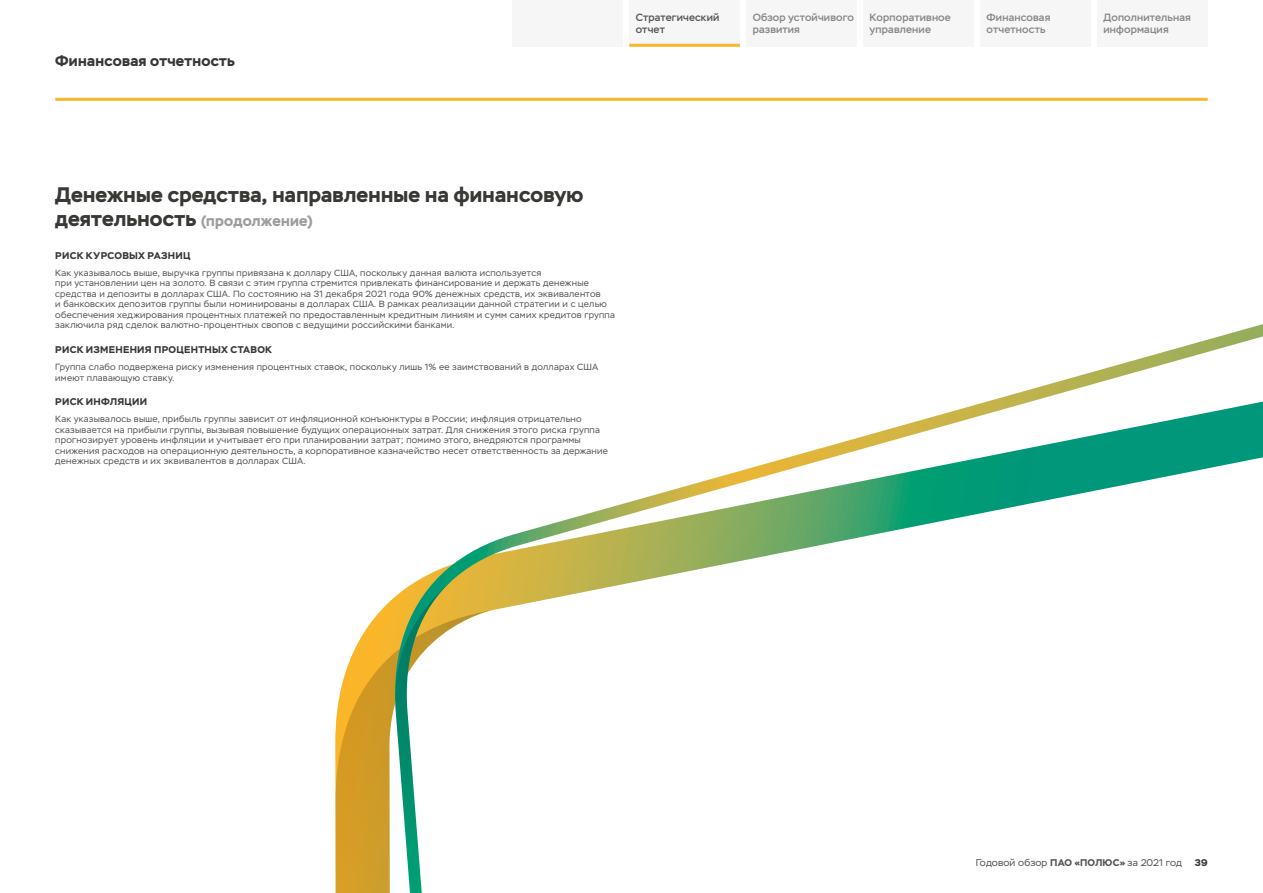
<style>
.page{position:relative;width:1263px;height:893px;background:#fff}
.page>*{position:absolute;margin:0;border:0;box-sizing:border-box;transform-origin:0 0}
.t1{font:700 21px "Stem";letter-spacing:.015em;color:#373935}
.t2{font:700 15px "Stem";letter-spacing:.02em;color:#9d9d9c}
.t3{font:700 15px "Stem";letter-spacing:.02em;color:#373935}
.t4{font:500 10.5px/12px "Stem";letter-spacing:.015em;color:#878787}
.t5{font:500 10.5px/12px "Stem";letter-spacing:.015em;color:#575756}
.t6{font:700 9.75px "Stem";letter-spacing:.03em;color:#373935}
.t7{font:9.75px "Stem";letter-spacing:.01em;color:#555551}
.t8{font:9px/10.5px "Stem";letter-spacing:.03em;color:#575756}
.s1{font-size:21px;color:#373935}
.s2{font-weight:700}
</style>
<div class="page">
<svg style="left:422px;top:324px;width:841px;height:286px"></svg>
<svg style="left:335px;top:578px;width:158px;height:315px"></svg>
<hr style="left:55px;top:98px;width:1153px;height:3px;background:#fab629">
<div style="left:1097px;top:0;width:111px;height:47px;background:#f6f6f6"></div>
<div style="left:980px;top:0;width:111px;height:47px;background:#f6f6f6"></div>
<div style="left:863px;top:0;width:111px;height:47px;background:#f6f6f6"></div>
<div style="left:746px;top:0;width:111px;height:47px;background:#f6f6f6"></div>
<div style="left:629px;top:0;width:111px;height:47px;background:#f6f6f6"></div>
<hr style="left:629px;top:44px;width:111px;height:3px;background:#fab629">
<div style="left:512px;top:0;width:111px;height:47px;background:#f6f6f6"></div>
<h2 class="t3" style="left:55px;top:51px;width:181px">Финансовая отчетность</h2>
<p class="t5" style="left:636px;top:12px;width:85px">Стратегический отчет</p>
<p class="t4" style="left:753px;top:12px;width:103px">Обзор устойчивого развития</p>
<p class="t4" style="left:870px;top:12px;width:83px">Корпоративное управление</p>
<p class="t4" style="left:986px;top:12px;width:65px">Финансовая отчетность</p>
<h1 class="t1" style="left:55px;top:181px;width:530px">Денежные средства, направленные на финансовую</h1>
<h2 class="t2" style="left:55px;top:211px;width:259px"><span class="s1">деятельность</span> (продолжение)</h2>
<p class="t6" style="left:55px;top:249px;width:137px">РИСК КУРСОВЫХ РАЗНИЦ</p>
<p class="t8" style="left:55px;top:268px;width:561px">Как указывалось выше, выручка группы привязана к доллару США, поскольку данная валюта используется<br>при установлении цен на золото. В связи с этим группа стремится привлекать финансирование и держать денежные средства и депозиты в долларах США. По состоянию на 31 декабря 2021 года 90% денежных средств, их эквивалентов<br>и банковских депозитов группы были номинированы в долларах США. В рамках реализации данной стратегии и с целью обеспечения хеджирования процентных платежей по предоставленным кредитным линиям и сумм самих кредитов группа заключила ряд сделок валютно-процентных свопов с ведущими российскими банками.</p>
<p class="t6" style="left:55px;top:343px;width:218px">РИСК ИЗМЕНЕНИЯ ПРОЦЕНТНЫХ СТАВОК</p>
<p class="t8" style="left:55px;top:362px;width:545px">Группа слабо подвержена риску изменения процентных ставок, поскольку лишь 1% ее заимствований в долларах США имеют плавающую ставку.</p>
<p class="t6" style="left:55px;top:396px;width:93px">РИСК ИНФЛЯЦИИ</p>
<p class="t8" style="left:55px;top:414px;width:554px">Как указывалось выше, прибыль группы зависит от инфляционной конъюнктуры в России; инфляция отрицательно сказывается на прибыли группы, вызывая повышение будущих операционных затрат. Для снижения этого риска группа прогнозирует уровень инфляции и учитывает его при планировании затрат; помимо этого, внедряются программы снижения расходов на операционную деятельность, а корпоративное казначейство несет ответственность за держание денежных средств и их эквивалентов в долларах США.</p>
<p class="t4" style="left:1103px;top:12px;width:89px">Дополнительная информация</p>
<p class="t7" style="left:976px;top:857px;width:208px">Годовой обзор <span class="s2">ПАО «ПОЛЮС»</span> за 2021 год</p>
<p class="t6" style="left:1195px;top:856px;width:14px">39</p>
</div>
